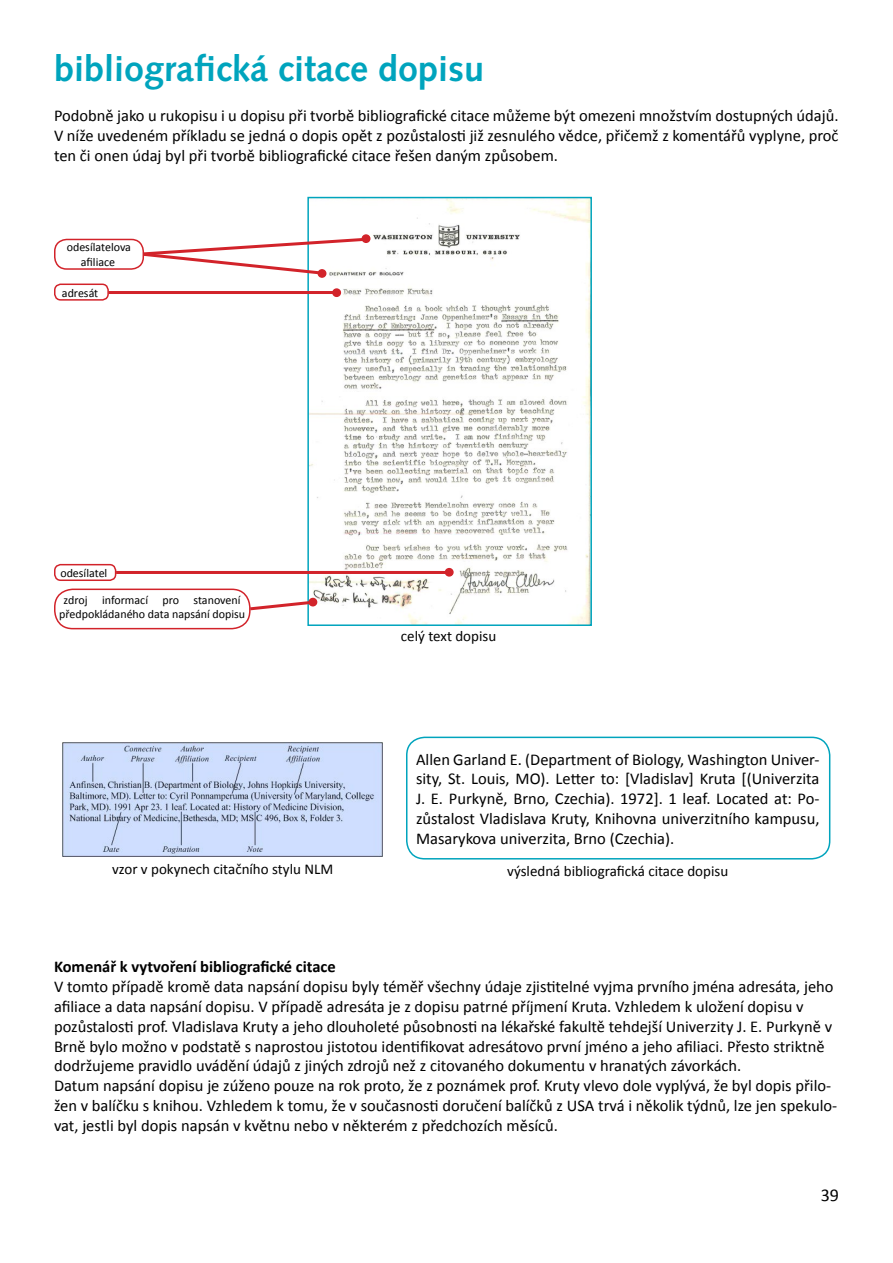
<style>
.page{position:relative;width:893px;height:1263px;background:#fff}
.page>*{position:absolute;margin:0;border:0;box-sizing:border-box;transform-origin:0 0}
.t1{font:700 36px "Syntax LTCE";color:#00a4bd}
.t2{font:18px "Calibri";color:#000}
.t3{font:16.5px/19.8px "Calibri";color:#000;text-align:justify}
.t4{font:700 16.5px "Calibri";color:#000}
.t5{font:15px "Calibri";color:#000}
.t6{font:12px/14.4px "Calibri";color:#000;text-align:center}
</style>
<div class="page">
<div style="left:406px;top:737px;width:424px;height:122px;border:2px solid #00a4bd;border-radius:18px"></div>
<img style="left:310px;top:200px;width:279px;height:423px">
<div style="left:307px;top:197px;width:285px;height:429px;border:2px solid #00a4bd"></div>
<div style="left:54px;top:284px;width:55px;height:17px;border:2px solid #d2232a;border-radius:6px"></div>
<div style="left:362px;top:234px;width:8px;height:9px;border:2px solid #d2232a;border-radius:50%"></div>
<div style="left:333px;top:289px;width:7px;height:7px;background:#d2232a;border-radius:50%"></div>
<div style="left:332px;top:288px;width:9px;height:9px;border:2px solid #d2232a;border-radius:50%"></div>
<div style="left:445px;top:569px;width:8px;height:7px;background:#d2232a;border-radius:50%"></div>
<div style="left:445px;top:568px;width:9px;height:9px;border:2px solid #d2232a;border-radius:50%"></div>
<div style="left:318px;top:269px;width:8px;height:9px;border:2px solid #d2232a;border-radius:50%"></div>
<hr style="left:108px;top:291px;width:229px;height:3px;background:#d2232a">
<hr style="left:116px;top:571px;width:333px;height:3px;background:#d2232a">
<img style="left:62px;top:742px;width:321px;height:115px">
<div style="left:54px;top:564px;width:62px;height:17px;border:2px solid #d2232a;border-radius:6px"></div>
<div style="left:54px;top:239px;width:90px;height:31px;border:2px solid #d2232a;border-radius:12px"></div>
<div style="left:308px;top:598px;width:9px;height:8px;border:2px solid #d2232a;border-radius:50%"></div>
<div style="left:54px;top:588px;width:197px;height:41px;border:2px solid #d2232a;border-radius:18px"></div>
<svg style="left:247px;top:599px;width:70px;height:13px"></svg>
<svg style="left:140px;top:236px;width:229px;height:40px"></svg>
<h1 class="t1" style="left:54px;top:48px;width:432px">bibliografická citace dopisu</h1>
<p class="t3" style="left:54px;top:106px;width:786px">Podobně jako u rukopisu i u dopisu při tvorbě bibliografické citace můžeme být omezeni množstvím dostupných údajů.<br>V níže uvedeném příkladu se jedná o dopis opět z pozůstalosti již zesnulého vědce, přičemž z komentářů vyplyne, proč ten či onen údaj byl při tvorbě bibliografické citace řešen daným způsobem.</p>
<p class="t6" style="left:67px;top:240px;width:66px">odesílatelova afiliace</p>
<p class="t6" style="left:62px;top:285px;width:38px">adresát</p>
<p class="t6" style="left:60px;top:566px;width:49px">odesílatel</p>
<p class="t6" style="left:59px;top:593px;width:187px">zdroj informací pro stanovení předpokládaného data napsání dopisu</p>
<p class="t5" style="left:401px;top:626px;width:97px">celý text dopisu</p>
<p class="t3" style="left:416px;top:749px;width:405px">Allen Garland E. (Department of Biology, Washington Univer&shy;sity, St. Louis, MO). Letter to: [Vladislav] Kruta [(Univerzita J. E. Purkyně, Brno, Czechia). 1972]. 1 leaf. Located at: Po&shy;zůstalost Vladislava Kruty, Knihovna univerzitního kampusu, Masarykova univerzita, Brno (Czechia).</p>
<p class="t5" style="left:112px;top:859px;width:222px">vzor v pokynech citačního stylu NLM</p>
<p class="t5" style="left:507px;top:861px;width:222px">výsledná bibliografická citace dopisu</p>
<p class="t4" style="left:54px;top:956px;width:283px">Komenář k vytvoření bibliografické citace</p>
<p class="t3" style="left:54px;top:977px;width:785px;text-align:left">V tomto případě kromě data napsání dopisu byly téměř všechny údaje zjistitelné vyjma prvního jména adresáta, jeho afiliace a data napsání dopisu. V případě adresáta je z dopisu patrné příjmení Kruta. Vzhledem k uložení dopisu v pozůstalosti prof. Vladislava Kruty a jeho dlouholeté působnosti na lékařské fakultě tehdejší Univerzity J. E. Purkyně v Brně bylo možno v podstatě s naprostou jistotou identifikovat adresátovo první jméno a jeho afiliaci. Přesto striktně dodržujeme pravidlo uvádění údajů z jiných zdrojů než z citovaného dokumentu v hranatých závorkách.<br>Datum napsání dopisu je zúženo pouze na rok proto, že z poznámek prof. Kruty vlevo dole vyplývá, že byl dopis přilo&shy;žen v balíčku s knihou. Vzhledem k tomu, že v současnosti doručení balíčků z USA trvá i několik týdnů, lze jen spekulo&shy;vat, jestli byl dopis napsán v květnu nebo v některém z předchozích měsíců.</p>
<p class="t2" style="left:821px;top:1183px;width:20px">39</p>
</div>
